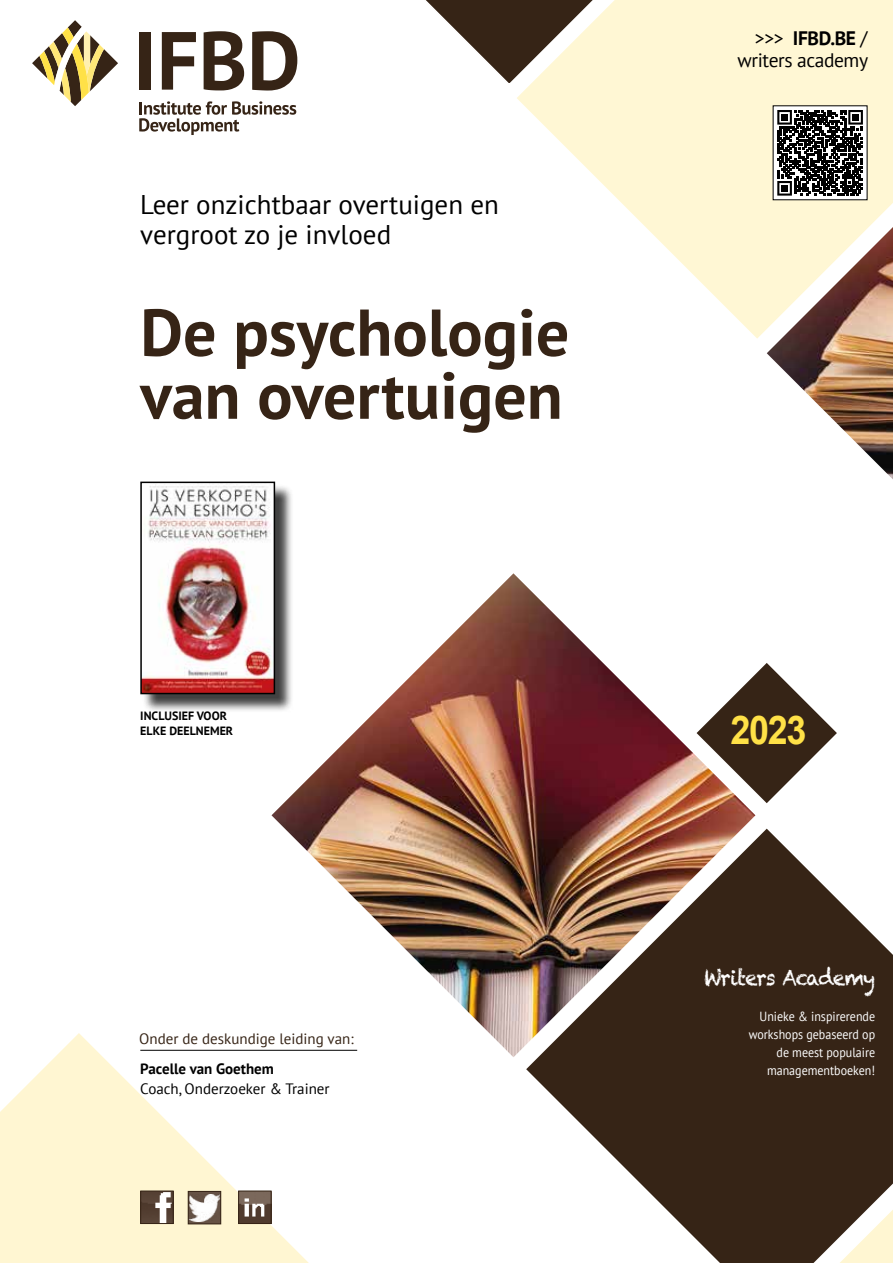
<style>
.page{position:relative;width:893px;height:1263px;background:#fff}
.page>*{position:absolute;margin:0;border:0;box-sizing:border-box;transform-origin:0 0}
.t1{font:700 66px/63px "PT Sans";color:#362416}
.t2{font:700 39.6px "Arial";color:#ffe147;scale:.91 1}
.t3{font:27px/30px "PT Sans";color:#000}
.t4{font:21.45px "Chalkduster";letter-spacing:-.05em;color:#fff;scale:.91 1}
.t5{font:19.5px/22.5px "PT Sans";letter-spacing:-.02em;color:#000;text-align:right}
.t6{font:15px "PT Sans";color:#362416}
.t7{font:15px "PT Sans";color:#000}
.t8{font:700 15px "PT Sans";color:#000}
.t9{font:13.2px/18px "PT Sans";color:#fff;text-align:right;scale:.91 1}
.t10{font:700 12px/15px "PT Sans";color:#000}
.s1{font-weight:700}
</style>
<div class="page">
<svg style="left:517px;top:0;width:376px;height:339px;fill:#fff7d4"></svg>
<svg style="left:526px;top:829px;width:367px;height:434px;fill:#362416"></svg>
<svg style="left:0;top:1033px;width:309px;height:230px"></svg>
<img style="left:271px;top:573px;width:484px;height:484px">
<img style="left:767px;top:227px;width:126px;height:252px">
<svg style="left:697px;top:663px;width:140px;height:140px"></svg>
<svg style="left:32px;top:20px;width:86px;height:86px"></svg>
<div style="left:140px;top:32px;width:11px;height:58px;background:#362416"></div>
<svg style="left:162px;top:32px;width:34px;height:58px"></svg>
<svg style="left:204px;top:31px;width:40px;height:59px"></svg>
<svg style="left:252px;top:0;width:500px;height:91px"></svg>
<svg style="left:139px;top:101px;width:157px;height:34px"></svg>
<hr style="left:140px;top:1050px;width:217px;height:1px;background:#000">
<svg style="left:839px;top:1209px;width:54px;height:54px"></svg>
<div style="left:773px;top:106px;width:94px;height:94px;background:#fff"></div>
<svg style="left:777px;top:110px;width:86px;height:86px"></svg>
<div style="left:781px;top:114px;width:7px;height:6px;background:#000"></div>
<div style="left:852px;top:114px;width:7px;height:6px;background:#000"></div>
<div style="left:781px;top:185px;width:7px;height:6px;background:#000"></div>
<div style="left:143px;top:484px;width:151px;height:229px;background:#000;opacity:.75"></div>
<img style="left:143px;top:485px;width:129px;height:206px">
<div style="left:140px;top:482px;width:135px;height:212px;border:2px solid #000"></div>
<img style="left:142px;top:1192px;width:30px;height:30px">
<div style="left:140px;top:1190px;width:34px;height:34px;border:1px solid #362416"></div>
<svg style="left:190px;top:1193px;width:29px;height:29px"></svg>
<img style="left:190px;top:1194px;width:29px;height:27px">
<div style="left:188px;top:1191px;width:33px;height:33px;border:1px solid #362416"></div>
<img style="left:240px;top:1192px;width:29px;height:30px">
<div style="left:238px;top:1190px;width:33px;height:34px;border:1px solid #362416"></div>
<h3 class="t3" style="left:140px;top:189px;width:360px">Leer onzichtbaar overtuigen en vergroot zo je invloed</h3>
<h1 class="t1" style="left:140px;top:300px;width:431px">De psychologie van overtuigen</h1>
<p class="t10" style="left:140px;top:708px;width:94px">INCLUSIEF VOOR<br>ELKE DEELNEMER</p>
<p class="t6" style="left:139px;top:1029px;width:216px">Onder de deskundige leiding van:</p>
<p class="t8" style="left:140px;top:1059px;width:135px">Pacelle van Goethem</p>
<p class="t7" style="left:140px;top:1079px;width:191px">Coach, Onderzoeker &amp; Trainer</p>
<h3 class="t5" style="left:738px;top:26px;width:132px">&gt;&gt;&gt; <span class="s1">IFBD.BE</span> / writers academy</h3>
<h2 class="t2" style="left:731px;top:704px;width:85px">2023</h2>
<h3 class="t4" style="left:704px;top:964px;width:189px">Writers Academy</h3>
<p class="t9" style="left:749px;top:1006px;width:141px">Unieke &amp; inspirerende workshops gebaseerd op de meest populaire managementboeken!</p>
</div>
